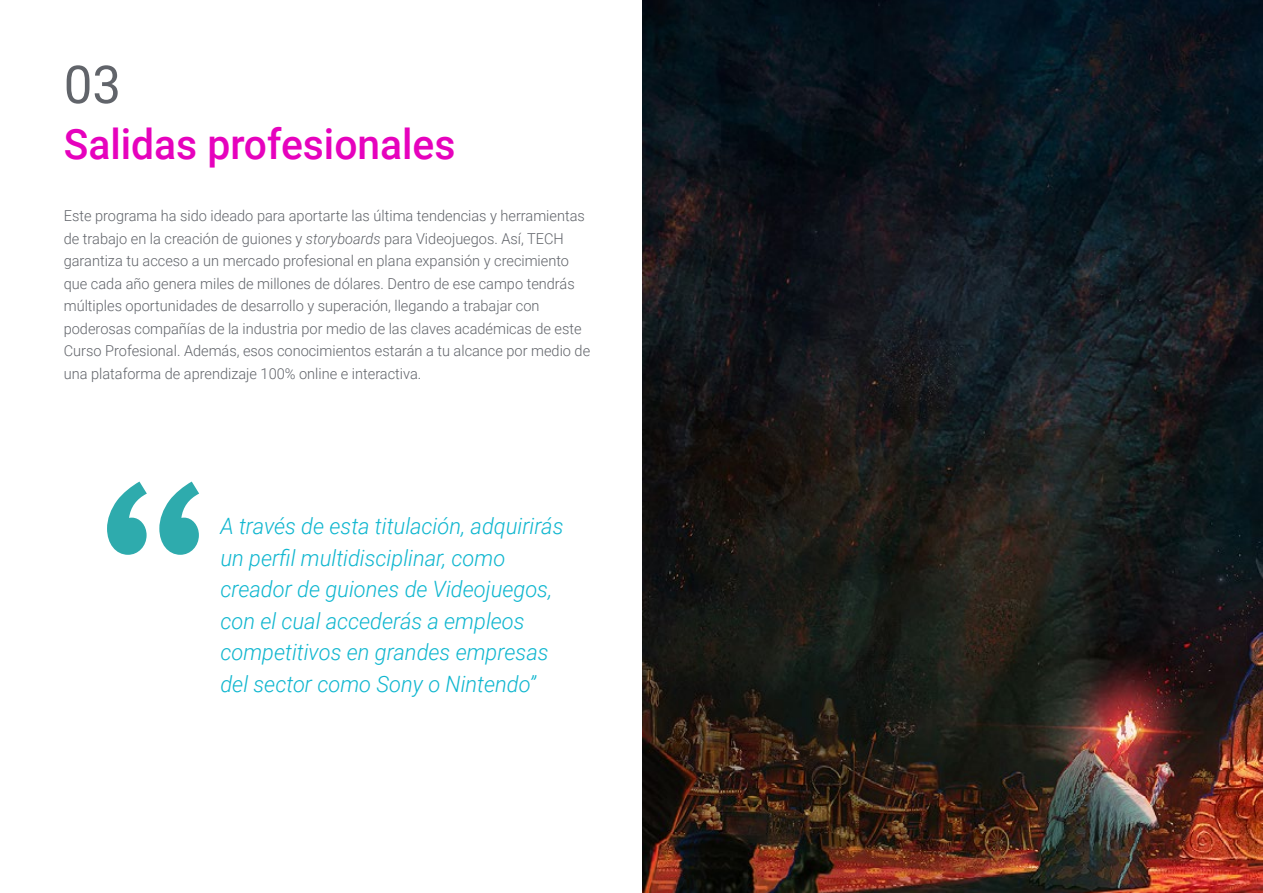
<style>
.page{position:relative;width:1263px;height:893px;background:#fff}
.page>*{position:absolute;margin:0;border:0;box-sizing:border-box;transform-origin:0 0}
.t1{font:52.5px "Roboto";color:#61646a}
.t2{font:500 42px "Roboto";color:#e602bd}
.t3{font:italic 300 22.5px/31.5px "Roboto";color:#0fb6cf}
.t4{font:300 15px/22.5px "Roboto";color:#61646a}
.s1{font-style:italic}
</style>
<div class="page">
<svg style="left:107px;top:482px;width:92px;height:73px"></svg>
<img style="left:642px;top:0;width:621px;height:893px">
<h1 class="t1" style="left:64px;top:48px;width:59px">03</h1>
<h2 class="t2" style="left:64px;top:115px;width:393px">Salidas profesionales</h2>
<p class="t4" style="left:64px;top:204px;width:528px">Este programa ha sido ideado para aportarte las última tendencias y herramientas de trabajo en la creación de guiones y <span class="s1">storyboards</span> para Videojuegos. Así, TECH garantiza tu acceso a un mercado profesional en plana expansión y crecimiento que cada año genera miles de millones de dólares. Dentro de ese campo tendrás múltiples oportunidades de desarrollo y superación, llegando a trabajar con poderosas compañías de la industria por medio de las claves académicas de este Curso Profesional. Además, esos conocimientos estarán a tu alcance por medio de una plataforma de aprendizaje 100% online e interactiva.</p>
<h3 class="t3" style="left:220px;top:509px;width:345px">A través de esta titulación, adquirirás un perfil multidisciplinar, como creador de guiones de Videojuegos, con el cual accederás a empleos competitivos en grandes empresas del sector como Sony o Nintendo”</h3>
</div>
